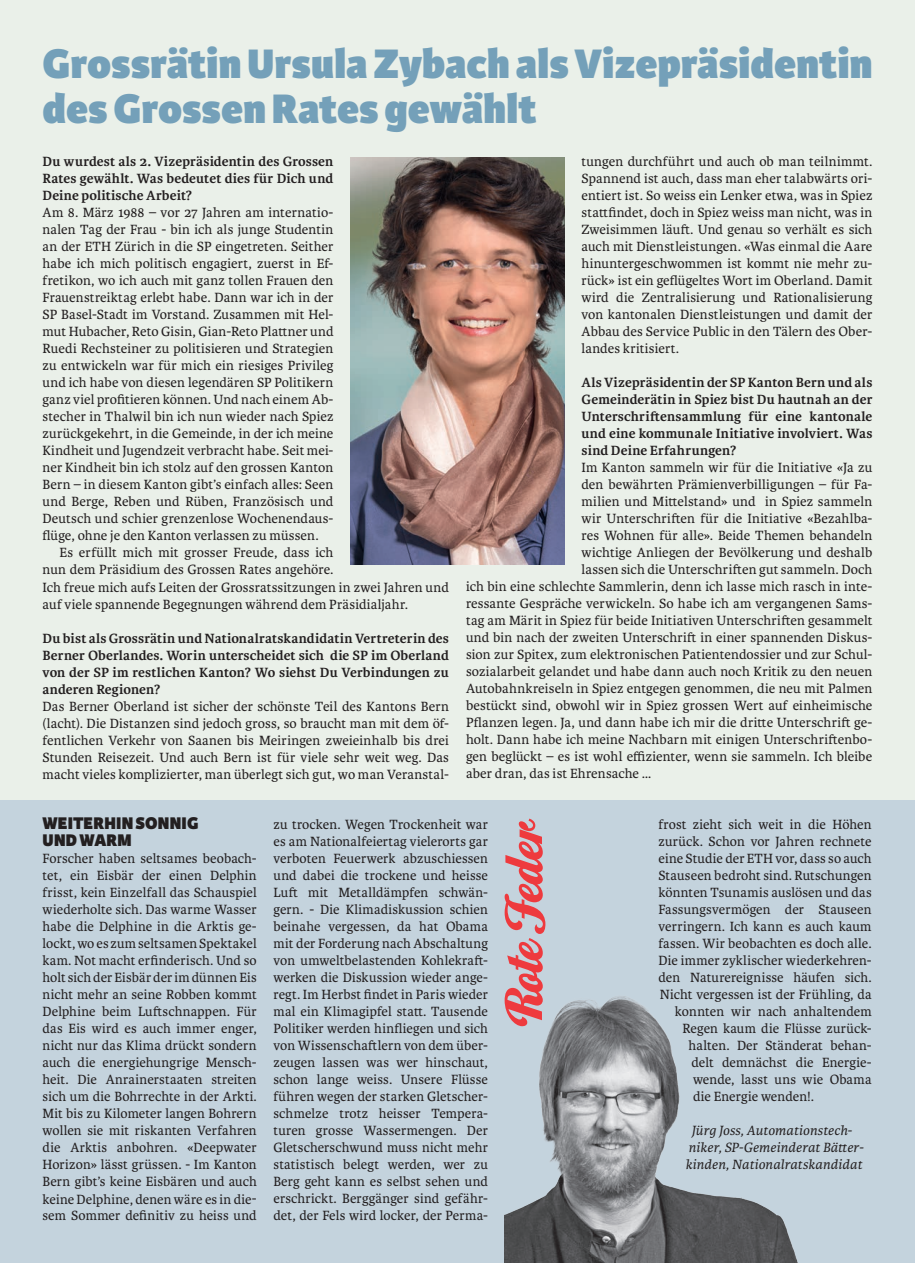
<style>
.page{position:relative;width:915px;height:1263px;background:#fff}
.page>*{position:absolute;margin:0;border:0;box-sizing:border-box;transform-origin:0 0}
.t1{font:54px "Home Run Script";color:#ee3a3e}
.t2{font:800 43.95px/45px "Karmina Sans";color:#74a0b9}
.t3{font:800 18px/17px "Karmina Sans";letter-spacing:.01em;color:#231f20}
.t4{font:14.25px/17px "Karmina";letter-spacing:.01em;color:#231f20;text-align:justify}
.t5{font:700 14.25px/17px "Karmina";letter-spacing:.01em;color:#231f20;text-align:justify}
.t6{font:italic 14.25px/17px "Karmina";letter-spacing:.01em;color:#231f20;text-align:center}
</style>
<div class="page">
<div style="left:0;top:0;width:914px;height:1263px;background:#eaf0e9"></div>
<div style="left:0;top:800px;width:914px;height:463px;background:#c4d3dd"></div>
<img style="left:504px;top:996px;width:294px;height:267px">
<img style="left:350px;top:157px;width:214px;height:407px">
<h2 class="t2" style="left:43px;top:43px;width:831px">Grossrätin Ursula Zybach als Vizepräsidentin des Grossen Rates gewählt</h2>
<p class="t5" style="left:43px;top:153px;width:292px">Du wurdest als 2. Vizepräsidentin des Grossen Rates gewählt. Was bedeutet dies für Dich und Deine politische Arbeit?</p>
<p class="t4" style="left:43px;top:204px;width:292px">Am 8. März 1988 – vor 27 Jahren am internatio&shy;nalen Tag der Frau - bin ich als junge Studentin an der ETH Zürich in die SP eingetreten. Seither habe ich mich politisch engagiert, zuerst in Ef&shy;fretikon, wo ich auch mit ganz tollen Frauen den Frauenstreiktag erlebt habe. Dann war ich in der SP Basel-Stadt im Vorstand. Zusammen mit Hel&shy;mut Hubacher, Reto Gisin, Gian-Reto Plattner und Ruedi Rechsteiner zu politisieren und Strategien zu entwickeln war für mich ein riesiges Privileg und ich habe von diesen legendären SP Politikern ganz viel profitieren können. Und nach einem Ab&shy;stecher in Thalwil bin ich nun wieder nach Spiez zurückgekehrt, in die Gemeinde, in der ich meine Kindheit und Jugendzeit verbracht habe. Seit mei&shy;ner Kindheit bin ich stolz auf den grossen Kanton Bern – in diesem Kanton gibt’s einfach alles: Seen und Berge, Reben und Rüben, Französisch und Deutsch und schier grenzenlose Wochenendaus&shy;flüge, ohne je den Kanton verlassen zu müssen.</p>
<p class="t4" style="left:43px;top:545px;width:408px;text-align:left;text-indent:17px">Es erfüllt mich mit grosser Freude, dass ich<br>nun dem Präsidium des Grossen Rates angehöre.<br>Ich freue mich aufs Leiten der Grossratssitzungen in zwei Jahren und auf viele spannende Begegnungen während dem Präsidialjahr.</p>
<p class="t5" style="left:43px;top:630px;width:408px">Du bist als Grossrätin und Nationalratskandidatin Vertreterin des Berner Oberlandes. Worin unterscheidet sich die SP im Oberland von der SP im restlichen Kanton? Wo siehst Du Verbindungen zu anderen Regionen?</p>
<p class="t4" style="left:43px;top:698px;width:408px">Das Berner Oberland ist sicher der schönste Teil des Kantons Bern (lacht). Die Distanzen sind jedoch gross, so braucht man mit dem öf&shy;fentlichen Verkehr von Saanen bis Meiringen zweieinhalb bis drei Stunden Reisezeit. Und auch Bern ist für viele sehr weit weg. Das macht vieles komplizierter, man überlegt sich gut, wo man Veranstal-</p>
<p class="t4" style="left:581px;top:153px;width:292px">tungen durchführt und auch ob man teilnimmt.<br>Spannend ist auch, dass man eher talabwärts ori&shy;entiert ist. So weiss ein Lenker etwa, was in Spiez stattfindet, doch in Spiez weiss man nicht, was in Zweisimmen läuft. Und genau so verhält es sich auch mit Dienstleistungen. «Was einmal die Aare hinuntergeschwommen ist kommt nie mehr zu&shy;rück» ist ein geflügeltes Wort im Oberland. Damit wird die Zentralisierung und Rationalisierung von kantonalen Dienstleistungen und damit der Abbau des Service Public in den Tälern des Ober&shy;landes kritisiert.</p>
<p class="t5" style="left:581px;top:374px;width:292px">Als Vizepräsidentin der SP Kanton Bern und als Gemeinderätin in Spiez bist Du hautnah an der Unterschriftensammlung für eine kantonale und eine kommunale Initiative involviert. Was sind Deine Erfahrungen?</p>
<p class="t4" style="left:581px;top:459px;width:292px">Im Kanton sammeln wir für die Initiative «Ja zu</p>
<p class="t4" style="left:581px;top:476px;width:292px">den bewährten Prämienverbilligungen – für Fa-</p>
<p class="t4" style="left:581px;top:493px;width:292px">milien und Mittelstand» und in Spiez sammeln</p>
<p class="t4" style="left:581px;top:510px;width:292px">wir Unterschriften für die Initiative «Bezahlba-</p>
<p class="t4" style="left:581px;top:527px;width:292px">res Wohnen für alle». Beide Themen behandeln</p>
<p class="t4" style="left:581px;top:544px;width:292px">wichtige Anliegen der Bevölkerung und deshalb</p>
<p class="t4" style="left:581px;top:561px;width:292px">lassen sich die Unterschriften gut sammeln. Doch</p>
<p class="t4" style="left:466px;top:578px;width:408px">ich bin eine schlechte Sammlerin, denn ich lasse mich rasch in inte-</p>
<p class="t4" style="left:466px;top:595px;width:408px">ressante Gespräche verwickeln. So habe ich am vergangenen Sams-</p>
<p class="t4" style="left:466px;top:612px;width:408px">tag am Märit in Spiez für beide Initiativen Unterschriften gesammelt</p>
<p class="t4" style="left:466px;top:629px;width:408px">und bin nach der zweiten Unterschrift in einer spannenden Diskus-</p>
<p class="t4" style="left:466px;top:646px;width:408px">sion zur Spitex, zum elektronischen Patientendossier und zur Schul-</p>
<p class="t4" style="left:466px;top:663px;width:408px">sozialarbeit gelandet und habe dann auch noch Kritik zu den neuen</p>
<p class="t4" style="left:466px;top:680px;width:408px">Autobahnkreiseln in Spiez entgegen genommen, die neu mit Palmen</p>
<p class="t4" style="left:466px;top:697px;width:408px">bestückt sind, obwohl wir in Spiez grossen Wert auf einheimische</p>
<p class="t4" style="left:466px;top:714px;width:408px">Pflanzen legen. Ja, und dann habe ich mir die dritte Unterschrift ge-</p>
<p class="t4" style="left:466px;top:731px;width:408px">holt. Dann habe ich meine Nachbarn mit einigen Unterschriftenbo-</p>
<p class="t4" style="left:466px;top:748px;width:407px">gen beglückt – es ist wohl effizienter, wenn sie sammeln. Ich bleibe</p>
<p class="t4" style="left:466px;top:765px;width:187px">aber dran, das ist Ehrensache …</p>
<p class="t3" style="left:43px;top:816px;width:157px">WEITERHIN SONNIG<br>UND WARM</p>
<p class="t4" style="left:43px;top:850px;width:216px">Forscher haben seltsames beobach&shy;tet, ein Eisbär der einen Delphin frisst, kein Einzelfall das Schauspiel wiederholte sich. Das warme Wasser habe die Delphine in die Arktis ge&shy;lockt, wo es zum seltsamen Spektakel kam. Not macht erfinderisch. Und so holt sich der Eisbär der im dünnen Eis nicht mehr an seine Robben kommt Delphine beim Luftschnappen. Für das Eis wird es auch immer enger, nicht nur das Klima drückt sondern auch die energiehungrige Mensch&shy;heit. Die Anrainerstaaten streiten sich um die Bohrrechte in der Arkti.<br>Mit bis zu Kilometer langen Bohrern wollen sie mit riskanten Verfahren die Arktis anbohren. «Deepwater Horizon» lässt grüssen. - Im Kanton Bern gibt’s keine Eisbären und auch keine Delphine, denen wäre es in die&shy;sem Sommer definitiv zu heiss und</p>
<p class="t4" style="left:273px;top:816px;width:216px">zu trocken. Wegen Trockenheit war es am Nationalfeiertag vielerorts gar verboten Feuerwerk abzuschiessen und dabei die trockene und heisse Luft mit Metalldämpfen schwän&shy;gern. - Die Klimadiskussion schien beinahe vergessen, da hat Obama mit der Forderung nach Abschaltung von umweltbelastenden Kohlekraft&shy;werken die Diskussion wieder ange&shy;regt. Im Herbst findet in Paris wieder mal ein Klimagipfel statt. Tausende Politiker werden hinfliegen und sich von Wissenschaftlern von dem über&shy;zeugen lassen was wer hinschaut, schon lange weiss. Unsere Flüsse führen wegen der starken Gletscher&shy;schmelze trotz heisser Tempera&shy;turen grosse Wassermengen. Der Gletscherschwund muss nicht mehr statistisch belegt werden, wer zu Berg geht kann es selbst sehen und erschrickt. Berggänger sind gefähr&shy;det, der Fels wird locker, der Perma-</p>
<h1 class="t1" style="left:492px;top:1022px;width:210px;rotate:-90deg">Rote Feder</h1>
<p class="t4" style="left:658px;top:816px;width:215px">frost zieht sich weit in die Höhen</p>
<p class="t4" style="left:658px;top:833px;width:215px">zurück. Schon vor Jahren rechnete</p>
<p class="t4" style="left:658px;top:850px;width:214px">eine Studie der ETH vor, dass so auch</p>
<p class="t4" style="left:658px;top:867px;width:215px">Stauseen bedroht sind. Rutschungen</p>
<p class="t4" style="left:658px;top:884px;width:215px">könnten Tsunamis auslösen und das</p>
<p class="t4" style="left:658px;top:901px;width:215px">Fassungsvermögen der Stauseen</p>
<p class="t4" style="left:658px;top:918px;width:214px">verringern. Ich kann es auch kaum</p>
<p class="t4" style="left:658px;top:935px;width:215px">fassen. Wir beobachten es doch alle.</p>
<p class="t4" style="left:658px;top:952px;width:214px">Die immer zyklischer wiederkehren-</p>
<p class="t4" style="left:658px;top:969px;width:215px">den Naturereignisse häufen sich.</p>
<p class="t4" style="left:659px;top:986px;width:213px">Nicht vergessen ist der Frühling, da</p>
<p class="t4" style="left:674px;top:1003px;width:198px">konnten wir nach anhaltendem</p>
<p class="t4" style="left:682px;top:1020px;width:190px">Regen kaum die Flüsse zurück-</p>
<p class="t4" style="left:688px;top:1037px;width:185px">halten. Der Ständerat behan-</p>
<p class="t4" style="left:691px;top:1054px;width:181px">delt demnächst die Energie-</p>
<p class="t4" style="left:692px;top:1071px;width:180px">wende, lasst uns wie Obama</p>
<p class="t4" style="left:692px;top:1088px;width:123px">die Energie wenden!.</p>
<p class="t6" style="left:685px;top:1122px;width:180px">Jürg Joss, Automationstech&shy;niker, SP-Gemeinderat Bätter&shy;kinden, Nationalratskandidat</p>
</div>
